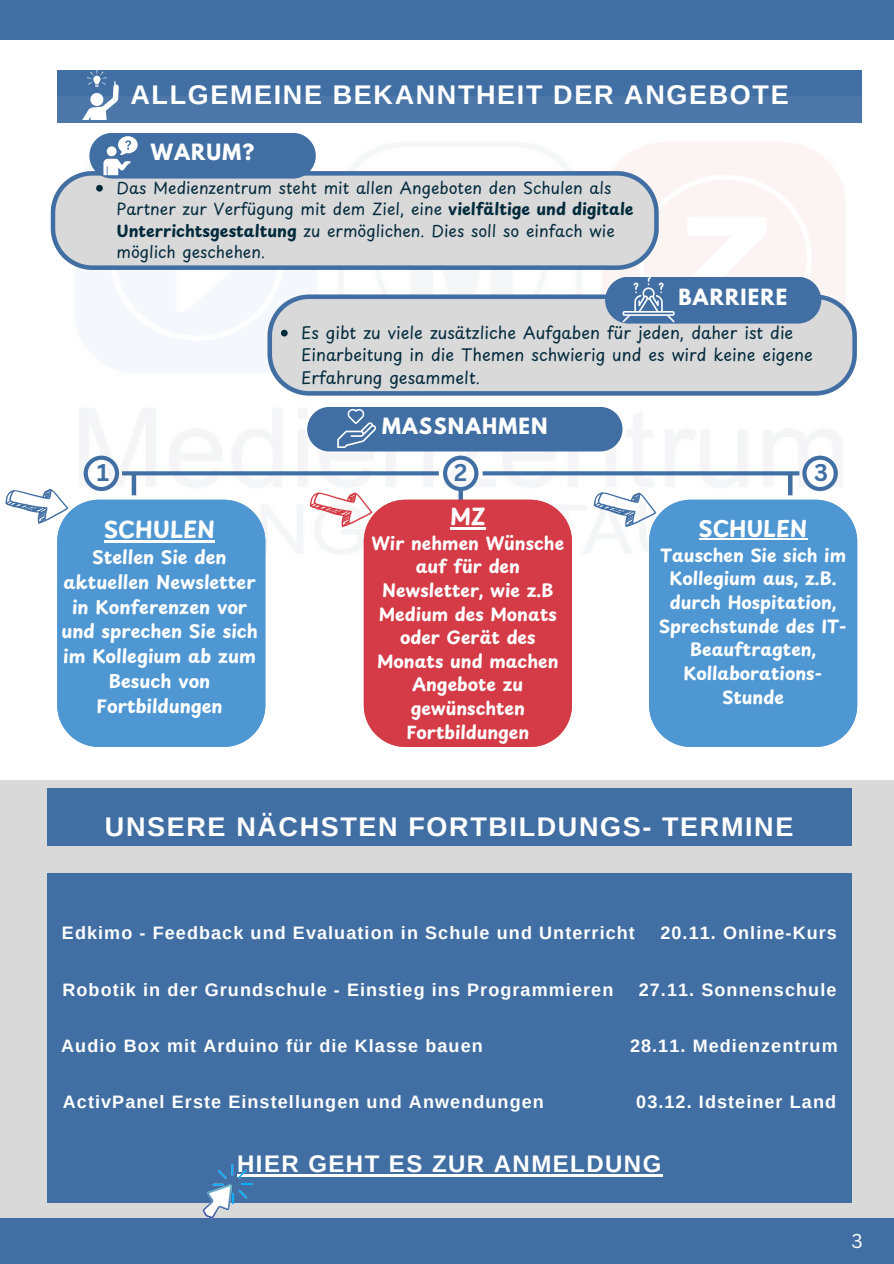
<style>
.page{position:relative;width:894px;height:1264px;background:#fff}
.page>*{position:absolute;margin:0;border:0;box-sizing:border-box;transform-origin:0 0}
.t1{font:700 27px "Arimo";letter-spacing:.06em;color:#fff}
.t2{font:700 24px "Arimo";letter-spacing:.06em;color:#fff}
.t3{font:700 23.55px "Canva Sans";color:#416fa3}
.t4{font:700 22.5px "Playpen Sans";color:#fff}
.t5{font:700 22.05px "Playpen Sans";color:#fff}
.t6{font:700 19.8px "League Spartan";letter-spacing:.06em;color:#fff}
.t7{font:19.5px "Canva Sans";color:#fff}
.t8{font:700 18px "Arimo";letter-spacing:.06em;color:#fff}
.t9{font:700 18px/24.8px "Playpen Sans";color:#fff;text-align:center}
.t10{font:700 17.55px/23.7px "Playpen Sans";color:#fff;text-align:center}
.t11{font:16.5px/22.5px "Playpen Sans";color:#022a3d}
.t12{font:15.9px/21.3px "Playpen Sans";color:#022a3d}
.s1{font-weight:700}
</style>
<div class="page">
<div style="left:0;top:0;width:893px;height:39px;background:#416fa3"></div>
<div style="left:0;top:1217px;width:893px;height:46px;background:#416fa3"></div>
<div style="left:57px;top:70px;width:804px;height:52px;background:#416fa3"></div>
<img style="left:50px;top:96px;width:812px;height:493px">
<div style="left:57px;top:499px;width:208px;height:248px;background:#4f97d3"></div>
<div style="left:364px;top:537px;width:207px;height:210px;background:#d53b46"></div>
<div style="left:649px;top:499px;width:207px;height:248px;background:#4f97d3"></div>
<svg style="left:51px;top:171px;width:607px;height:99px;background:#ccd0d5"></svg>
<svg style="left:267px;top:294px;width:589px;height:101px;background:#ccd0d5"></svg>
<div style="left:0;top:780px;width:893px;height:437px;background:#d9d9d9"></div>
<div style="left:47px;top:787px;width:804px;height:415px;background:#416fa3"></div>
<hr style="left:237px;top:1174px;width:425px;height:2px;background:#fff">
<div style="left:26px;top:846px;width:867px;height:27px;background:#d9d9d9"></div>
<hr style="left:104px;top:540px;width:111px;height:2px;background:#fff">
<hr style="left:698px;top:538px;width:109px;height:1px;background:#fff">
<svg style="left:281px;top:330px;width:6px;height:6px"></svg>
<img style="left:183px;top:1164px;width:70px;height:55px">
<div style="left:89px;top:133px;width:227px;height:45px;background:#416fa3;border-radius:23px"></div>
<svg style="left:103px;top:136px;width:35px;height:39px"></svg>
<div style="left:605px;top:277px;width:215px;height:46px;background:#416fa3;border-radius:23px"></div>
<svg style="left:622px;top:274px;width:52px;height:48px"></svg>
<div style="left:307px;top:407px;width:315px;height:44px;background:#416fa3;border-radius:22px"></div>
<svg style="left:337px;top:409px;width:39px;height:39px"></svg>
<svg style="left:5px;top:470px;width:67px;height:63px"></svg>
<svg style="left:84px;top:455px;width:753px;height:82px"></svg>
<svg style="left:72px;top:70px;width:46px;height:49px"></svg>
<svg style="left:96px;top:185px;width:7px;height:7px"></svg>
<h1 class="t1" style="left:130px;top:79px;width:659px">ALLGEMEINE BEKANNTHEIT DER ANGEBOTE</h1>
<p class="t6" style="left:151px;top:142px;width:105px">WARUM?</p>
<p class="t12" style="left:116px;top:177px;width:518px">Das Medienzentrum steht mit allen Angeboten den Schulen als Partner zur Verfügung mit dem Ziel, eine <span class="s1">vielfältige und digitale Unterrichtsgestaltung</span> zu ermöglichen. Dies soll so einfach wie möglich geschehen.</p>
<p class="t6" style="left:678px;top:287px;width:110px">BARRIERE</p>
<p class="t11" style="left:301px;top:320px;width:513px">Es gibt zu viele zusätzliche Aufgaben für jeden, daher ist die<br>Einarbeitung in die Themen schwierig und es wird keine eigene<br>Erfahrung gesammelt.</p>
<p class="t6" style="left:382px;top:416px;width:167px">MASSNAHMEN</p>
<p class="t3" style="left:454px;top:455px;width:15px">2</p>
<p class="t3" style="left:97px;top:455px;width:14px">1</p>
<p class="t3" style="left:814px;top:455px;width:15px">3</p>
<p class="t4" style="left:104px;top:512px;width:112px">SCHULEN</p>
<p class="t9" style="left:61px;top:544px;width:198px">Stellen Sie den aktuellen Newsletter in Konferenzen vor und sprechen Sie sich im Kollegium ab zum<br>Besuch von<br>Fortbildungen</p>
<p class="t4" style="left:450px;top:498px;width:37px">MZ</p>
<p class="t10" style="left:371px;top:530px;width:194px">Wir nehmen Wünsche auf für den<br>Newsletter, wie z.B<br>Medium des Monats oder Gerät des<br>Monats und machen<br>Angebote zu gewünschten<br>Fortbildungen</p>
<p class="t5" style="left:698px;top:511px;width:110px">SCHULEN</p>
<p class="t10" style="left:659px;top:542px;width:189px">Tauschen Sie sich im<br>Kollegium aus, z.B. durch Hospitation,<br>Sprechstunde des IT-<br>Beauftragten,<br>Kollaborations-<br>Stunde</p>
<h3 class="t1" style="left:105px;top:811px;width:689px">UNSERE NÄCHSTEN FORTBILDUNGS- TERMINE</h3>
<p class="t8" style="left:62px;top:923px;width:574px">Edkimo - Feedback und Evaluation in Schule und Unterricht</p>
<p class="t8" style="left:660px;top:923px;width:178px">20.11. Online-Kurs</p>
<p class="t8" style="left:62px;top:979px;width:552px">Robotik in der Grundschule - Einstieg ins Programmieren</p>
<p class="t8" style="left:638px;top:979px;width:199px">27.11. Sonnenschule</p>
<p class="t8" style="left:61px;top:1035px;width:423px">Audio Box mit Arduino für die Klasse bauen</p>
<p class="t8" style="left:629px;top:1035px;width:209px">28.11. Medienzentrum</p>
<h3 class="t8" style="left:63px;top:1091px;width:482px">ActivPanel Erste Einstellungen und Anwendungen</h3>
<h3 class="t8" style="left:636px;top:1091px;width:201px">03.12. Idsteiner Land</h3>
<p class="t2" style="left:237px;top:1150px;width:425px">HIER GEHT ES ZUR ANMELDUNG</p>
<p class="t7" style="left:851px;top:1226px;width:13px">3</p>
</div>
